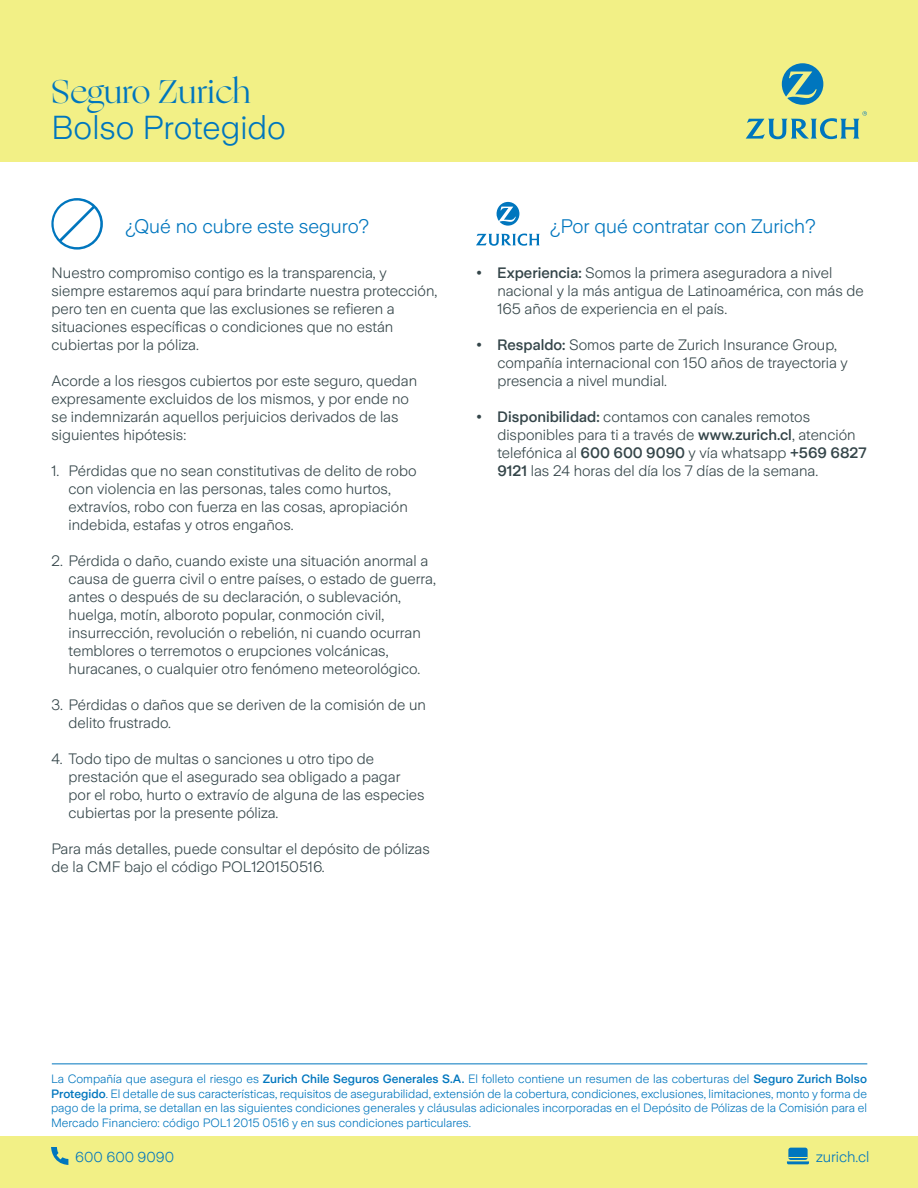
<style>
.page{position:relative;width:918px;height:1188px;background:#fff}
.page>*{position:absolute;margin:0;border:0;box-sizing:border-box;transform-origin:0 0}
.t1{font:300 33px "Zurich Sans";color:#0076be}
.t2{font:33px "Ogg";color:#0076be}
.t3{font:300 19.5px "Zurich Sans";color:#0076be}
.t4{font:300 15px/18px "Zurich Sans";color:#344549}
.t5{font:300 15px "Zurich Sans";color:#0076be}
.t6{font:300 14.25px "Zurich Sans";color:#0076be}
.t7{font:300 12px/14.4px "Zurich Sans";color:#0076be;text-align:justify}
.s1{font-weight:500}
</style>
<div class="page">
<div style="left:0;top:0;width:918px;height:162px;background:#f2f086"></div>
<svg style="left:782px;top:63px;width:41px;height:42px"></svg>
<svg style="left:746px;top:111px;width:121px;height:28px"></svg>
<div style="left:0;top:1137px;width:918px;height:51px;background:#f2f086"></div>
<div style="left:788px;top:1148px;width:20px;height:12px;background:#0076be;border-radius:2px"></div>
<svg style="left:787px;top:1157px;width:22px;height:7px"></svg>
<svg style="left:51px;top:1147px;width:17px;height:18px"></svg>
<svg style="left:497px;top:202px;width:22px;height:24px"></svg>
<svg style="left:476px;top:234px;width:64px;height:12px"></svg>
<svg style="left:51px;top:198px;width:52px;height:52px"></svg>
<hr style="left:52px;top:1064px;width:815px;height:1px;background:#0076be">
<h1 class="t2" style="left:51px;top:70px;width:201px">Seguro Zurich</h1>
<h1 class="t1" style="left:51px;top:110px;width:236px">Bolso Protegido</h1>
<p class="t3" style="left:125px;top:215px;width:246px">¿Qué no cubre este seguro?</p>
<p class="t4" style="left:52px;top:264px;width:387px">Nuestro compromiso contigo es la transparencia, y siempre estaremos aquí para brindarte nuestra protección, pero ten en cuenta que las exclusiones se refieren a situaciones específicas o condiciones que no están cubiertas por la póliza.</p>
<p class="t4" style="left:52px;top:372px;width:367px">Acorde a los riesgos cubiertos por este seguro, quedan expresamente excluidos de los mismos, y por ende no se indemnizarán aquellos perjuicios derivados de las siguientes hipótesis:</p>
<p class="t4" style="left:69px;top:462px;width:350px;text-indent:-17px">1. Pérdidas que no sean constitutivas de delito de robo con violencia en las personas, tales como hurtos, extravíos, robo con fuerza en las cosas, apropiación indebida, estafas y otros engaños.</p>
<p class="t4" style="left:69px;top:552px;width:369px;text-indent:-17px">2. Pérdida o daño, cuando existe una situación anormal a causa de guerra civil o entre países, o estado de guerra, antes o después de su declaración, o sublevación, huelga, motín, alboroto popular, conmoción civil, insurrección, revolución o rebelión, ni cuando ocurran temblores o terremotos o erupciones volcánicas, huracanes, o cualquier otro fenómeno meteorológico.</p>
<p class="t4" style="left:69px;top:696px;width:359px;text-indent:-17px">3. Pérdidas o daños que se deriven de la comisión de un delito frustrado.</p>
<p class="t4" style="left:69px;top:750px;width:358px;text-indent:-17px">4. Todo tipo de multas o sanciones u otro tipo de prestación que el asegurado sea obligado a pagar por el robo, hurto o extravío de alguna de las especies cubiertas por la presente póliza.</p>
<p class="t4" style="left:52px;top:840px;width:380px">Para más detalles, puede consultar el depósito de pólizas de la CMF bajo el código POL120150516.</p>
<p class="t3" style="left:550px;top:215px;width:268px">¿Por qué contratar con Zurich?</p>
<p class="t4" style="left:497px;top:264px;width:368px;text-indent:-21px"><span class="s1">• Experiencia:</span> Somos la primera aseguradora a nivel nacional y la más antigua de Latinoamérica, con más de<br>165 años de experiencia en el país.</p>
<p class="t4" style="left:497px;top:336px;width:352px;text-indent:-21px"><span class="s1">• Respaldo:</span> Somos parte de Zurich Insurance Group, compañía internacional con 150 años de trayectoria y presencia a nivel mundial.</p>
<p class="t4" style="left:497px;top:408px;width:371px;text-indent:-21px"><span class="s1">• Disponibilidad:</span> contamos con canales remotos disponibles para ti a través de <span class="s1">www.zurich.cl</span>, atención telefónica al <span class="s1">600 600 9090</span> y vía whatsapp <span class="s1">+569 6827<br>9121</span> las 24 horas del día los 7 días de la semana.</p>
<p class="t7" style="left:51px;top:1072px;width:817px">La Compañía que asegura el riesgo es <span class="s1">Zurich Chile Seguros Generales S.A.</span> El folleto contiene un resumen de las coberturas del <span class="s1">Seguro Zurich Bolso Protegido</span>. El detalle de sus características, requisitos de asegurabilidad, extensión de la cobertura, condiciones, exclusiones, limitaciones, monto y forma de pago de la prima, se detallan en las siguientes condiciones generales y cláusulas adicionales incorporadas en el Depósito de Pólizas de la Comisión para el Mercado Financiero: código POL1 2015 0516 y en sus condiciones particulares.</p>
<p class="t6" style="left:75px;top:1150px;width:101px">600 600 9090</p>
<p class="t5" style="left:816px;top:1149px;width:55px">zurich.cl</p>
</div>
